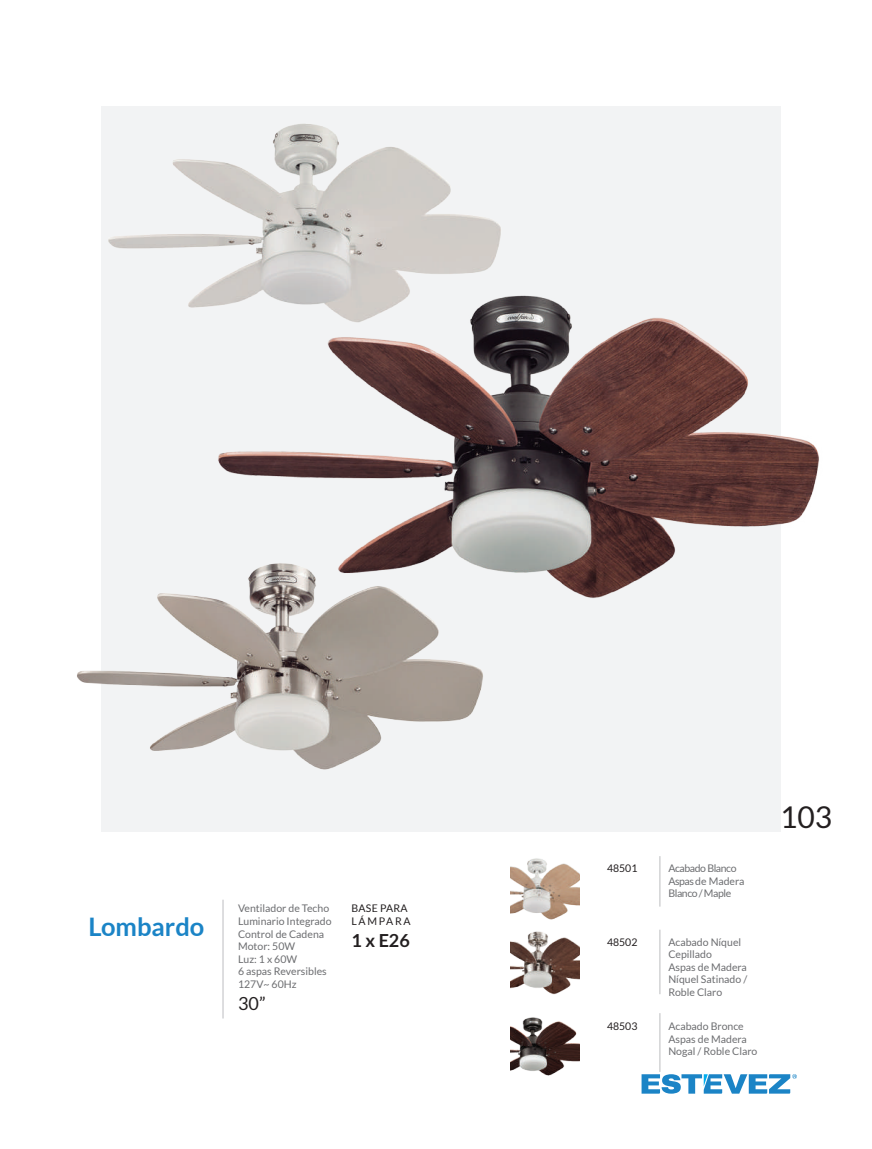
<style>
.page{position:relative;width:872px;height:1149px;background:#fff}
.page>*{position:absolute;margin:0;border:0;box-sizing:border-box;transform-origin:0 0}
.t1{font:30px "Lato";color:#231f20}
.t2{font:700 25.5px "Lato";color:#1b84c6}
.t3{font:700 18px "Lato";color:#231f20}
.t4{font:18px "Lato";color:#231f20}
.t5{font:10.5px/12.6px "Lato";color:#6c6d70}
.t6{font:10.5px/12.6px "Lato";letter-spacing:-.04em;color:#6c6d70}
.t7{font:10.5px "Lato";color:#231f20}
.t8{font:10.5px/12.6px "Lato";letter-spacing:.055em;color:#231f20}
</style>
<div class="page">
<svg style="left:641px;top:1074px;width:155px;height:19px"></svg>
<div style="left:102px;top:106px;width:679px;height:725px;background:#f2f3f4"></div>
<hr style="left:659px;top:1012px;width:1px;height:59px;background:#bcbdc0">
<hr style="left:659px;top:929px;width:1px;height:64px;background:#bcbdc0">
<hr style="left:659px;top:855px;width:1px;height:51px;background:#bcbdc0">
<hr style="left:223px;top:899px;width:1px;height:119px;background:#bcbdc0">
<img style="left:101px;top:106px;width:400px;height:230px">
<img style="left:77px;top:540px;width:406px;height:229px">
<img style="left:206px;top:287px;width:613px;height:325px">
<img style="left:510px;top:858px;width:69px;height:62px">
<img style="left:510px;top:1017px;width:69px;height:59px">
<img style="left:510px;top:931px;width:69px;height:64px">
<h2 class="t2" style="left:88px;top:911px;width:117px">Lombardo</h2>
<p class="t5" style="left:238px;top:901px;width:95px">Ventilador de Techo<br>Luminario Integrado<br>Control de Cadena<br>Motor: 50W<br>Luz: 1 x 60W<br>6 aspas Reversibles<br>127V~ 60Hz</p>
<h3 class="t4" style="left:238px;top:992px;width:29px">30”</h3>
<p class="t8" style="left:351px;top:901px;width:61px">BASE PARA<br>LÁMPARA</p>
<h3 class="t3" style="left:351px;top:929px;width:60px">1 x E26</h3>
<h1 class="t1" style="left:780px;top:800px;width:54px">103</h1>
<p class="t7" style="left:607px;top:862px;width:32px">48501</p>
<p class="t6" style="left:668px;top:861px;width:77px">Acabado Blanco<br>Aspas de Madera<br>Blanco / Maple</p>
<p class="t7" style="left:607px;top:935px;width:32px">48502</p>
<p class="t5" style="left:668px;top:935px;width:80px">Acabado Níquel<br>Cepillado<br>Aspas de Madera<br>Níquel Satinado /<br>Roble Claro</p>
<p class="t7" style="left:607px;top:1020px;width:32px">48503</p>
<p class="t5" style="left:668px;top:1019px;width:91px">Acabado Bronce<br>Aspas de Madera<br>Nogal / Roble Claro</p>
</div>
